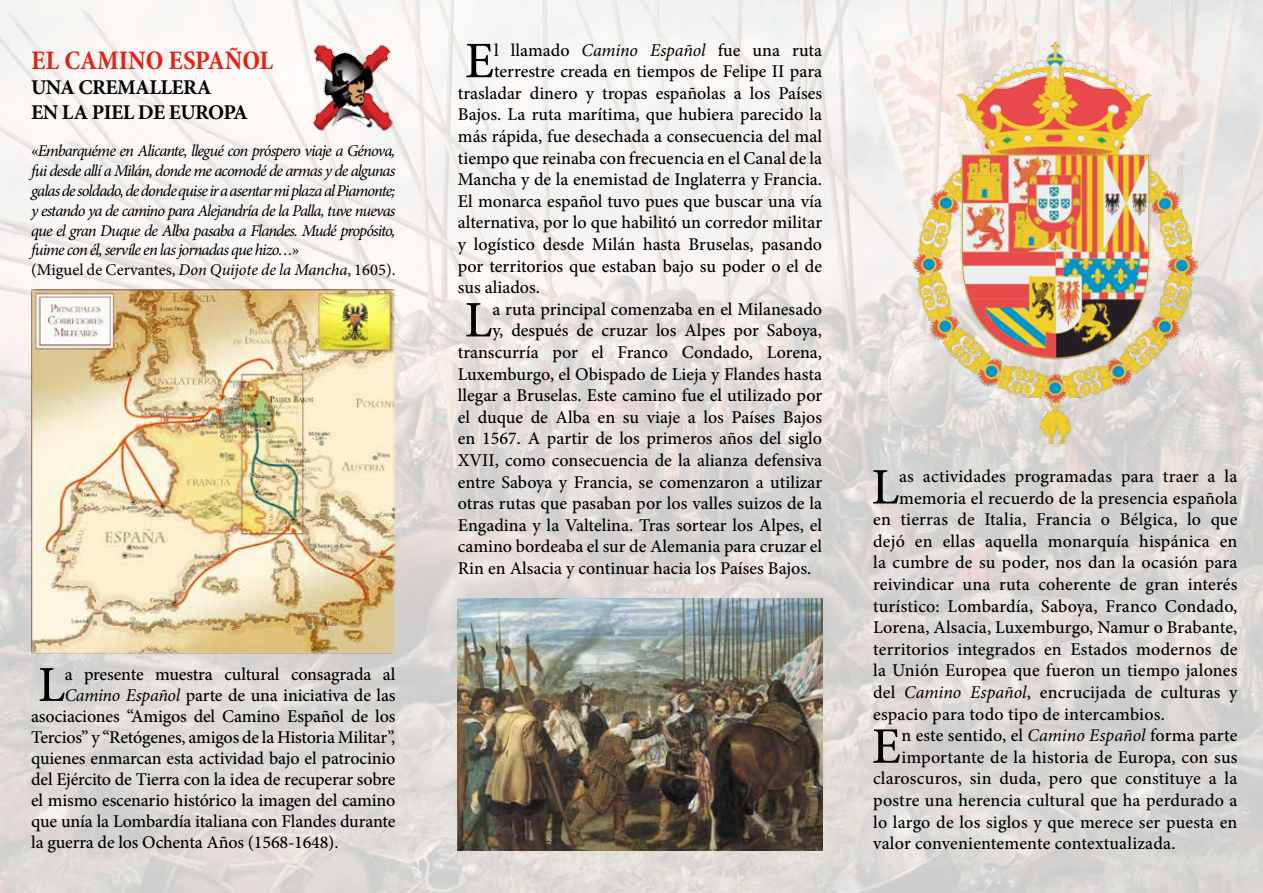
<style>
.page{position:relative;width:1263px;height:893px;background:#fff}
.page>*{position:absolute;margin:0;border:0;box-sizing:border-box;transform-origin:0 0}
.t1{font:500 51.3px "Minion Pro";color:#000}
.t2{font:500 50.25px "Minion Pro";color:#000}
.t3{font:700 condensed 27px "Minion Pro";color:#e2231a}
.t4{font:700 21px/25.2px "Minion Pro";letter-spacing:-.025em;color:#000}
.t5{font:500 18px "Minion Pro";color:#000}
.t6{font:italic 16.5px/19.8px "Minion Pro";letter-spacing:-.055em;color:#000}
.s1{font-style:normal}
.s2{font-weight:400;font-style:italic}
</style>
<div class="page">
<img style="left:0;top:0;width:1263px;height:893px">
<img style="left:31px;top:289px;width:364px;height:364px">
<img style="left:310px;top:43px;width:85px;height:89px">
<img style="left:912px;top:43px;width:285px;height:400px">
<img style="left:458px;top:598px;width:364px;height:252px">
<h3 class="t3" style="left:31px;top:41px;width:244px">EL CAMINO ESPAÑOL</h3>
<p class="t4" style="left:31px;top:74px;width:218px">UNA CREMALLERA<br>EN LA PIEL DE EUROPA</p>
<p class="t6" style="left:31px;top:141px;width:366px"><span class="s1">«</span>Embarquéme en Alicante, llegué con próspero viaje a Génova, fui desde allí a Milán, donde me acomodé de armas y de algunas galas de soldado, de donde quise ir a asentar mi plaza al Piamonte; y estando ya de camino para Alejandría de la Palla, tuve nuevas que el gran Duque de Alba pasaba a Flandes. Mudé propósito, fuime con él, servíle en las jornadas que hizo…<span class="s1">»<br>(Miguel de Cervantes,</span> Don Quijote de la Mancha<span class="s1">, 1605).</span></p>
<h2 class="t2" style="left:38px;top:651px;width:29px">L</h2>
<p class="t5" style="left:65px;top:662px;width:332px">a presente muestra cultural consagrada al</p>
<p class="t5" style="left:65px;top:683px;width:332px"><span class="s2">Camino Español</span> parte de una iniciativa de las</p>
<p class="t5" style="left:31px;top:704px;width:366px">asociaciones “Amigos del Camino Español de los</p>
<p class="t5" style="left:31px;top:725px;width:366px">Tercios” y “Retógenes, amigos de la Historia Militar”,</p>
<p class="t5" style="left:31px;top:746px;width:366px">quienes enmarcan esta actividad bajo el patrocinio</p>
<p class="t5" style="left:31px;top:767px;width:366px">del Ejército de Tierra con la idea de recuperar sobre</p>
<p class="t5" style="left:31px;top:788px;width:366px">el mismo escenario histórico la imagen del camino</p>
<p class="t5" style="left:31px;top:809px;width:366px">que unía la Lombardía italiana con Flandes durante</p>
<p class="t5" style="left:31px;top:830px;width:309px">la guerra de los Ochenta Años (1568-1648).</p>
<h1 class="t1" style="left:465px;top:26px;width:31px">E</h1>
<p class="t5" style="left:494px;top:38px;width:329px">l llamado <span class="s2">Camino Español</span> fue una ruta</p>
<p class="t5" style="left:494px;top:59px;width:330px">terrestre creada en tiempos de Felipe II para</p>
<p class="t5" style="left:458px;top:81px;width:366px">trasladar dinero y tropas españolas a los Países</p>
<p class="t5" style="left:458px;top:102px;width:366px">Bajos. La ruta marítima, que hubiera parecido la</p>
<p class="t5" style="left:458px;top:124px;width:366px">más rápida, fue desechada a consecuencia del mal</p>
<p class="t5" style="left:458px;top:146px;width:366px">tiempo que reinaba con frecuencia en el Canal de la</p>
<p class="t5" style="left:458px;top:167px;width:366px">Mancha y de la enemistad de Inglaterra y Francia.</p>
<p class="t5" style="left:458px;top:189px;width:366px">El monarca español tuvo pues que buscar una vía</p>
<p class="t5" style="left:458px;top:210px;width:366px">alternativa, por lo que habilitó un corredor militar</p>
<p class="t5" style="left:458px;top:232px;width:366px">y logístico desde Milán hasta Bruselas, pasando</p>
<p class="t5" style="left:458px;top:254px;width:366px">por territorios que estaban bajo su poder o el de</p>
<p class="t5" style="left:458px;top:275px;width:84px">sus aliados.</p>
<h1 class="t1" style="left:465px;top:285px;width:29px">L</h1>
<p class="t5" style="left:492px;top:297px;width:331px">a ruta principal comenzaba en el Milanesado</p>
<p class="t5" style="left:492px;top:318px;width:331px">y, después de cruzar los Alpes por Saboya,</p>
<p class="t5" style="left:458px;top:340px;width:366px">transcurría por el Franco Condado, Lorena,</p>
<p class="t5" style="left:458px;top:362px;width:366px">Luxemburgo, el Obispado de Lieja y Flandes hasta</p>
<p class="t5" style="left:458px;top:383px;width:366px">llegar a Bruselas. Este camino fue el utilizado por</p>
<p class="t5" style="left:458px;top:405px;width:366px">el duque de Alba en su viaje a los Países Bajos</p>
<p class="t5" style="left:458px;top:426px;width:366px">en 1567. A partir de los primeros años del siglo</p>
<p class="t5" style="left:458px;top:448px;width:366px">XVII, como consecuencia de la alianza defensiva</p>
<p class="t5" style="left:458px;top:470px;width:366px">entre Saboya y Francia, se comenzaron a utilizar</p>
<p class="t5" style="left:458px;top:491px;width:366px">otras rutas que pasaban por los valles suizos de la</p>
<p class="t5" style="left:458px;top:513px;width:366px">Engadina y la Valtelina. Tras sortear los Alpes, el</p>
<p class="t5" style="left:458px;top:534px;width:366px">camino bordeaba el sur de Alemania para cruzar el</p>
<p class="t5" style="left:458px;top:556px;width:355px">Rin en Alsacia y continuar hacia los Países Bajos.</p>
<h1 class="t1" style="left:871px;top:452px;width:29px">L</h1>
<p class="t5" style="left:899px;top:464px;width:340px">as actividades programadas para traer a la</p>
<p class="t5" style="left:899px;top:486px;width:340px">memoria el recuerdo de la presencia española</p>
<p class="t5" style="left:873px;top:507px;width:366px">en tierras de Italia, Francia o Bélgica, lo que</p>
<p class="t5" style="left:873px;top:529px;width:366px">dejó en ellas aquella monarquía hispánica en</p>
<p class="t5" style="left:873px;top:550px;width:366px">la cumbre de su poder, nos dan la ocasión para</p>
<p class="t5" style="left:873px;top:572px;width:366px">reivindicar una ruta coherente de gran interés</p>
<p class="t5" style="left:873px;top:594px;width:366px">turístico: Lombardía, Saboya, Franco Condado,</p>
<p class="t5" style="left:873px;top:615px;width:366px">Lorena, Alsacia, Luxemburgo, Namur o Brabante,</p>
<p class="t5" style="left:873px;top:637px;width:366px">territorios integrados en Estados modernos de</p>
<p class="t5" style="left:873px;top:658px;width:366px">la Unión Europea que fueron un tiempo jalones</p>
<p class="t5" style="left:873px;top:680px;width:366px">del <span class="s2">Camino Español</span>, encrucijada de culturas y</p>
<p class="t5" style="left:873px;top:702px;width:293px">espacio para todo tipo de intercambios.</p>
<h1 class="t1" style="left:872px;top:712px;width:31px">E</h1>
<p class="t5" style="left:901px;top:723px;width:337px">n este sentido, el <span class="s2">Camino Español</span> forma parte</p>
<p class="t5" style="left:901px;top:745px;width:337px">importante de la historia de Europa, con sus</p>
<p class="t5" style="left:873px;top:766px;width:366px">claroscuros, sin duda, pero que constituye a la</p>
<p class="t5" style="left:873px;top:788px;width:366px">postre una herencia cultural que ha perdurado a</p>
<p class="t5" style="left:873px;top:810px;width:366px">lo largo de los siglos y que merece ser puesta en</p>
<p class="t5" style="left:873px;top:831px;width:304px">valor convenientemente contextualizada.</p>
</div>
